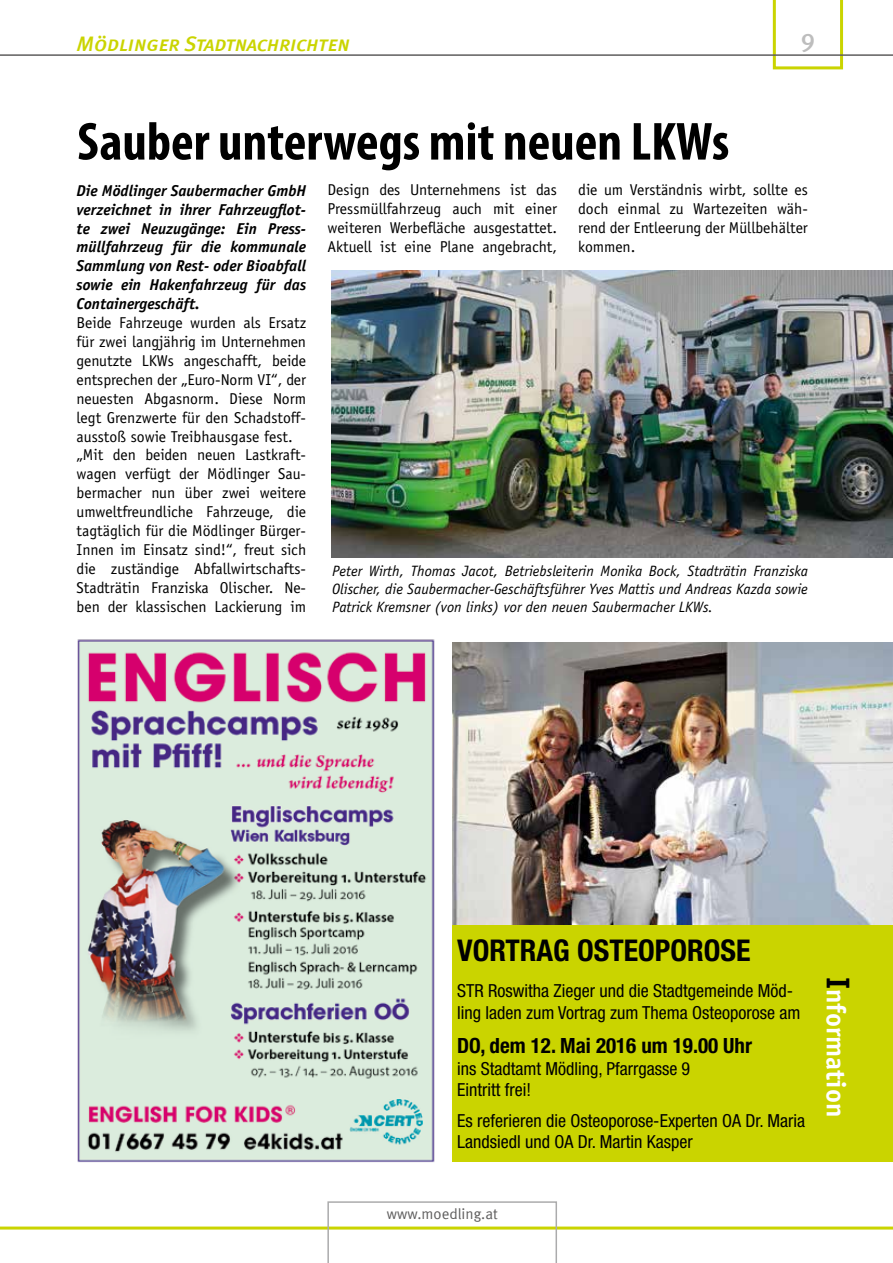
<style>
.page{position:relative;width:893px;height:1263px;background:#fff}
.page>*{position:absolute;margin:0;border:0;box-sizing:border-box;transform-origin:0 0}
.t1{font:700 condensed 54px "Myriad Pro";color:#000}
.t2{font:700 condensed 30px "Helvetica Neue LT Std";color:#000}
.t3{font:700 27px "Officina Sans";color:#fff}
.t4{font:25.5px "Meta Medium LF";color:#bdbdbd}
.t5{font:700 condensed 21px "Helvetica Neue LT Std";color:#000}
.t6{font:21px "Meta Medium Italic Caps";letter-spacing:-.01em;color:#cad400}
.t7{font:condensed 18px/21.6px "Helvetica Neue LT Std";color:#000}
.t8{font:15.75px/18.9px "Officina Sans";color:#000;text-align:justify}
.t9{font:italic 700 15.75px/18.9px "Officina Sans";color:#000;text-align:justify}
.t10{font:italic 15px/18px "Officina Sans";color:#000;text-align:justify}
.t11{font:15px "Meta Normal";color:#5f5e5e}
.s1{font-size:33px;color:#000}
</style>
<div class="page">
<svg style="left:773px;top:0;width:70px;height:69px"></svg>
<div style="left:453px;top:910px;width:440px;height:252px;background:#cad400"></div>
<hr style="left:0;top:54px;width:893px;height:2px;background:#5f5e5e">
<hr style="left:0;top:1226px;width:893px;height:3px;background:#cad400">
<svg style="left:327px;top:1201px;width:230px;height:62px"></svg>
<img style="left:77px;top:639px;width:358px;height:524px">
<img style="left:453px;top:643px;width:440px;height:282px">
<img style="left:332px;top:270px;width:561px;height:288px">
<h3 class="t6" style="left:77px;top:31px;width:275px">Mödlinger Stadtnachrichten</h3>
<h3 class="t4" style="left:801px;top:27px;width:16px">9</h3>
<h1 class="t1" style="left:77px;top:108px;width:653px">Sauber unterwegs mit neuen LKWs</h1>
<p class="t9" style="left:77px;top:181px;width:231px">Die Mödlinger Saubermacher GmbH verzeichnet in ihrer Fahrzeugflot&shy;te zwei Neuzugänge: Ein Press&shy;müllfahrzeug für die kommunale Sammlung von Rest- oder Bioabfall sowie ein Hakenfahrzeug für das Containergeschäft.</p>
<p class="t8" style="left:77px;top:313px;width:231px;text-align:left">Beide Fahrzeuge wurden als Ersatz für zwei langjährig im Unternehmen genutzte LKWs angeschafft, beide entsprechen der „Euro-Norm VI“, der neuesten Abgasnorm. Diese Norm legt Grenzwerte für den Schadstoff&shy;ausstoß sowie Treibhausgase fest. „Mit den beiden neuen Lastkraft&shy;wagen verfügt der Mödlinger Sau&shy;bermacher nun über zwei weitere umweltfreundliche Fahrzeuge, die tagtäglich für die Mödlinger Bürger-Innen im Einsatz sind!“, freut sich die zuständige Abfallwirtschafts-Stadträtin Franziska Olischer. Ne&shy;ben der klassischen Lackierung im</p>
<p class="t8" style="left:327px;top:180px;width:231px">Design des Unternehmens ist das Pressmüllfahrzeug auch mit einer weiteren Werbefläche ausgestattet.<br>Aktuell ist eine Plane angebracht,</p>
<p class="t8" style="left:578px;top:180px;width:231px">die um Verständnis wirbt, sollte es doch einmal zu Wartezeiten wäh&shy;rend der Entleerung der Müllbehälter kommen.</p>
<p class="t10" style="left:332px;top:562px;width:477px">Peter Wirth, Thomas Jacot, Betriebsleiterin Monika Bock, Stadträtin Franziska Olischer, die Saubermacher-Geschäftsführer Yves Mattis und Andreas Kazda sowie Patrick Kremsner (von links) vor den neuen Saubermacher LKWs.</p>
<h2 class="t2" style="left:457px;top:932px;width:295px">VORTRAG OSTEOPOROSE</h2>
<p class="t7" style="left:457px;top:980px;width:345px">STR Roswitha Zieger und die Stadtgemeinde Möd&shy;ling laden zum Vortrag zum Thema Osteoporose am</p>
<h3 class="t5" style="left:457px;top:1033px;width:296px">DO, dem 12. Mai 2016 um 19.00 Uhr</h3>
<p class="t7" style="left:457px;top:1057px;width:235px">ins Stadtamt Mödling, Pfarrgasse 9<br>Eintritt frei!</p>
<p class="t7" style="left:457px;top:1109px;width:350px">Es referieren die Osteoporose-Experten OA Dr. Maria<br>Landsiedl und OA Dr. Martin Kasper</p>
<h3 class="t3" style="left:853px;top:977px;width:142px;rotate:90deg"><span class="s1">I</span>nformation</h3>
<p class="t11" style="left:387px;top:1205px;width:112px">www.moedling.at</p>
</div>
